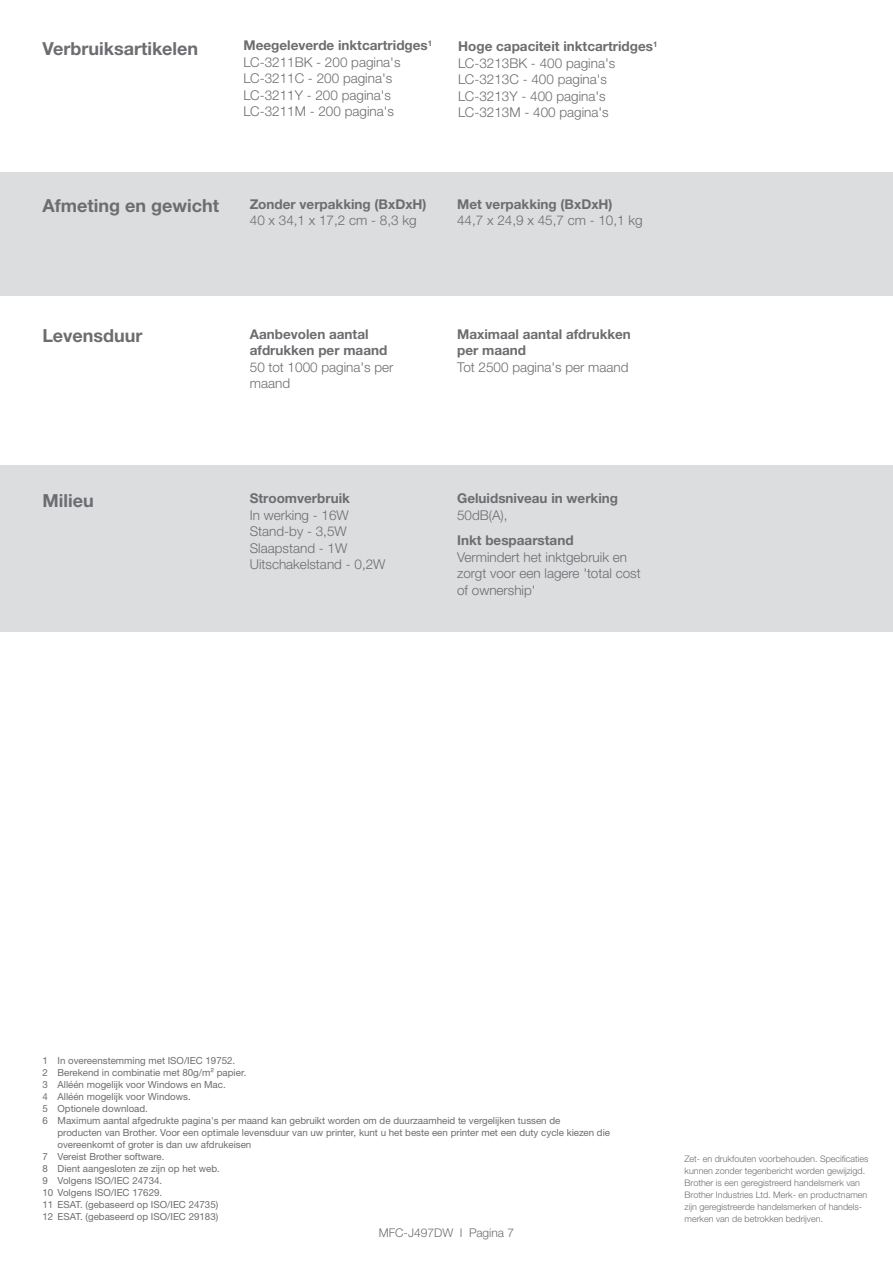
<style>
.page{position:relative;width:893px;height:1263px;background:#fff}
.page>*{position:absolute;margin:0;border:0;box-sizing:border-box;transform-origin:0 0}
.t1{font:700 18px "Helvetica Neue LTW1 G";color:#6c6d70}
.t2{font:300 13.5px/16.5px "Helvetica Neue LTW1 G";color:#6c6d70}
.t3{font:700 13.5px/16.5px "Helvetica Neue LTW1 G";color:#6c6d70}
.t4{font:300 12px "Helvetica Neue LTW1 G";color:#6c6d70}
.t5{font:9.75px "Helvetica Neue LTW1 G";color:#6c6d70}
.t6{font:300 9px/12px "Helvetica Neue LTW1 G";color:#6c6d70}
.s1{font-weight:700}
</style>
<div class="page">
<div style="left:0;top:172px;width:893px;height:124px;background:#dcdddf"></div>
<div style="left:0;top:465px;width:893px;height:167px;background:#dcdddf"></div>
<h1 class="t1" style="left:43px;top:38px;width:157px">Verbruiksartikelen</h1>
<h2 class="t2" style="left:243px;top:37px;width:190px"><span class="s1">Meegeleverde inktcartridges</span><sup>1<br></sup>LC-3211BK - 200 pagina's<br>LC-3211C - 200 pagina's<br>LC-3211Y - 200 pagina's<br>LC-3211M - 200 pagina's</h2>
<h2 class="t2" style="left:458px;top:38px;width:201px"><span class="s1">Hoge capaciteit inktcartridges</span><sup>1<br></sup>LC-3213BK - 400 pagina's<br>LC-3213C - 400 pagina's<br>LC-3213Y - 400 pagina's<br>LC-3213M - 400 pagina's</h2>
<h1 class="t1" style="left:43px;top:194px;width:178px">Afmeting en gewicht</h1>
<h2 class="t3" style="left:250px;top:195px;width:178px">Zonder verpakking (BxDxH)</h2>
<h2 class="t2" style="left:250px;top:212px;width:168px">40 x 34,1 x 17,2 cm - 8,3 kg</h2>
<h2 class="t3" style="left:457px;top:195px;width:157px">Met verpakking (BxDxH)</h2>
<h2 class="t2" style="left:457px;top:212px;width:187px">44,7 x 24,9 x 45,7 cm - 10,1 kg</h2>
<h1 class="t1" style="left:43px;top:324px;width:102px">Levensduur</h1>
<h2 class="t3" style="left:250px;top:325px;width:139px">Aanbevolen aantal afdrukken per maand</h2>
<h2 class="t2" style="left:250px;top:359px;width:145px">50 tot 1000 pagina's per maand</h2>
<h2 class="t3" style="left:457px;top:325px;width:175px">Maximaal aantal afdrukken per maand</h2>
<h2 class="t2" style="left:457px;top:358px;width:173px">Tot 2500 pagina's per maand</h2>
<h1 class="t1" style="left:43px;top:489px;width:53px">Milieu</h1>
<h2 class="t3" style="left:250px;top:490px;width:102px">Stroomverbruik</h2>
<h2 class="t2" style="left:250px;top:507px;width:137px">In werking - 16W<br>Stand-by - 3,5W<br>Slaapstand - 1W<br>Uitschakelstand - 0,2W</h2>
<h2 class="t3" style="left:457px;top:490px;width:162px">Geluidsniveau in werking</h2>
<h2 class="t2" style="left:457px;top:507px;width:52px">50dB(A),</h2>
<h2 class="t3" style="left:457px;top:532px;width:118px">Inkt bespaarstand</h2>
<h2 class="t2" style="left:457px;top:549px;width:185px">Vermindert het inktgebruik en zorgt voor een lagere 'total cost of ownership'</h2>
<p class="t5" style="left:43px;top:1054px;width:194px">1 In overeenstemming met ISO/IEC 19752.</p>
<p class="t5" style="left:43px;top:1066px;width:205px">2 Berekend in combinatie met 80g/m² papier.</p>
<p class="t5" style="left:43px;top:1078px;width:185px">3 Alléén mogelijk voor Windows en Mac.</p>
<p class="t5" style="left:43px;top:1090px;width:150px">4 Alléén mogelijk voor Windows.</p>
<p class="t5" style="left:43px;top:1102px;width:107px">5 Optionele download.</p>
<p class="t5" style="left:43px;top:1114px;width:519px">6 Maximum aantal afgedrukte pagina's per maand kan gebruikt worden om de duurzaamheid te vergelijken tussen de</p>
<p class="t5" style="left:58px;top:1126px;width:554px">producten van Brother. Voor een optimale levensduur van uw printer, kunt u het beste een printer met een duty cycle kiezen die</p>
<p class="t5" style="left:58px;top:1138px;width:195px">overeenkomt of groter is dan uw afdrukeisen</p>
<p class="t5" style="left:43px;top:1150px;width:124px">7 Vereist Brother software.</p>
<p class="t5" style="left:43px;top:1162px;width:179px">8 Dient aangesloten ze zijn op het web.</p>
<p class="t5" style="left:43px;top:1174px;width:121px">9 Volgens ISO/IEC 24734.</p>
<p class="t5" style="left:43px;top:1186px;width:121px">10 Volgens ISO/IEC 17629.</p>
<p class="t5" style="left:43px;top:1198px;width:177px">11 ESAT. (gebaseerd op ISO/IEC 24735)</p>
<p class="t5" style="left:43px;top:1210px;width:177px">12 ESAT. (gebaseerd op ISO/IEC 29183)</p>
<p class="t4" style="left:379px;top:1226px;width:137px">MFC-J497DW I Pagina 7</p>
<p class="t6" style="left:685px;top:1153px;width:185px">Zet- en drukfouten voorbehouden. Specificaties kunnen zonder tegenbericht worden gewijzigd.<br>Brother is een geregistreerd handelsmerk van Brother Industries Ltd. Merk- en productnamen zijn geregistreerde handelsmerken of handels&shy;merken van de betrokken bedrijven.</p>
</div>
